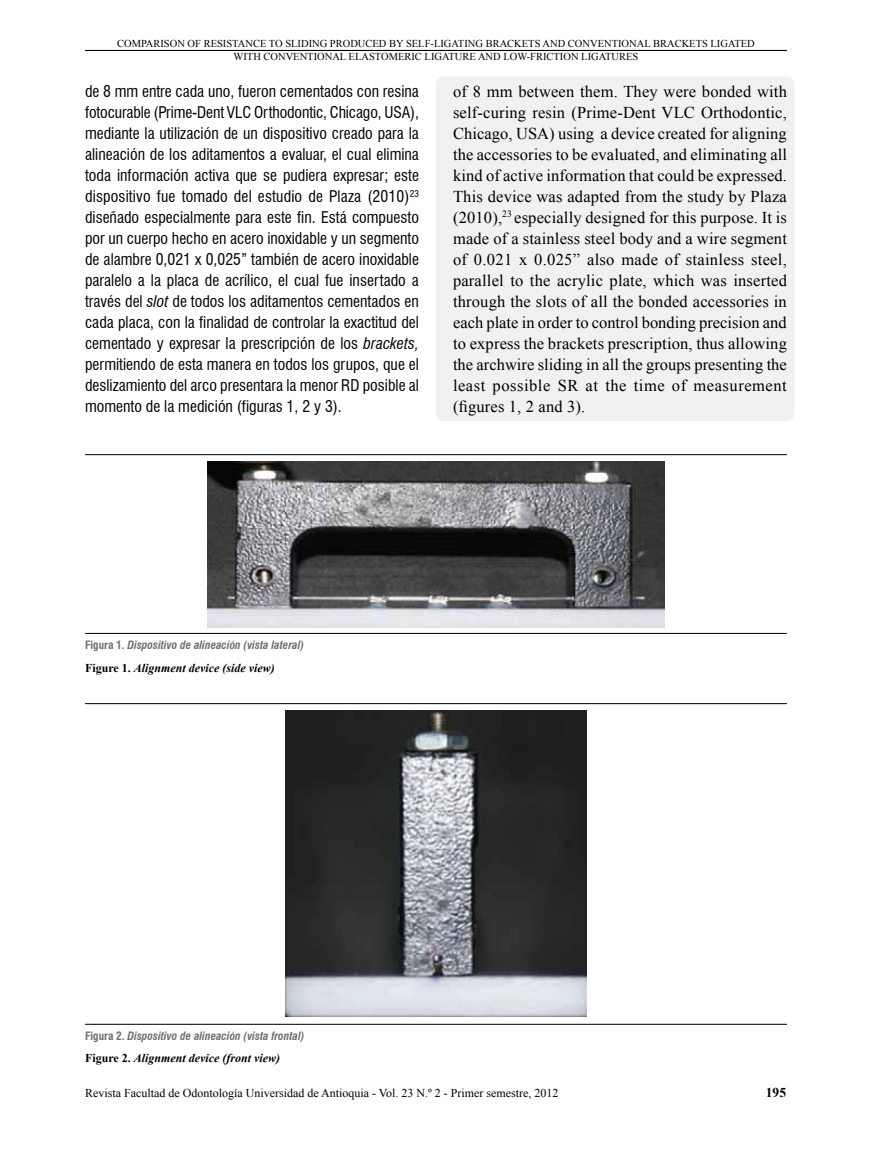
<style>
.page{position:relative;width:872px;height:1149px;background:#fff}
.page>*{position:absolute;margin:0;border:0;box-sizing:border-box;transform-origin:0 0}
.t1{font:16.5px/21px "Times New Roman";letter-spacing:.03em;color:#000;text-align:justify}
.t2{font:condensed 15.75px/21px "Swiss 721 BT";color:#000;text-align:justify}
.t3{font:700 13.5px "Times New Roman";color:#000}
.t4{font:12px "Times New Roman";color:#000}
.t5{font:italic 700 12px "Times New Roman";color:#000}
.t6{font:italic 700 condensed 11.25px "Swiss 721 BT";color:#6d6e71}
.t7{font:10.5px/12.6px "Times New Roman";color:#000;text-align:center}
.s1{font-style:italic}
.s2{font-style:normal}
</style>
<div class="page">
<hr style="left:85px;top:50px;width:702px;height:1px;background:#000">
<div style="left:436px;top:77px;width:358px;height:344px;background:#f1f1f2;border-radius:9px"></div>
<hr style="left:85px;top:454px;width:702px;height:1px;background:#000">
<hr style="left:85px;top:633px;width:702px;height:1px;background:#000">
<hr style="left:85px;top:703px;width:702px;height:1px;background:#000">
<hr style="left:85px;top:1023px;width:702px;height:1px;background:#000">
<img style="left:208px;top:461px;width:456px;height:166px">
<img style="left:286px;top:710px;width:300px;height:305px">
<p class="t7" style="left:117px;top:37px;width:639px">COMPARISON OF RESISTANCE TO SLIDING PRODUCED BY SELF-LIGATING BRACKETS AND CONVENTIONAL BRACKETS LIGATED<br>WITH CONVENTIONAL ELASTOMERIC LIGATURE AND LOW-FRICTION LIGATURES</p>
<p class="t2" style="left:85px;top:81px;width:335px">de 8 mm entre cada uno, fueron cementados con resina fotocurable (Prime-Dent VLC Orthodontic, Chicago, USA), mediante la utilización de un dispositivo creado para la alineación de los aditamentos a evaluar, el cual elimina toda información activa que se pudiera expresar; este dispositivo fue tomado del estudio de Plaza (2010)<sup>23 </sup>diseñado especialmente para este fin. Está compuesto por un cuerpo hecho en acero inoxidable y un segmento de alambre 0,021 x 0,025” también de acero inoxidable paralelo a la placa de acrílico, el cual fue insertado a través del <span class="s1">slot</span> de todos los aditamentos cementados en cada placa, con la finalidad de controlar la exactitud del cementado y expresar la prescripción de los <span class="s1">brackets, </span>permitiendo de esta manera en todos los grupos, que el deslizamiento del arco presentara la menor RD posible al momento de la medición (figuras 1, 2 y 3).</p>
<p class="t1" style="left:453px;top:80px;width:335px">of 8 mm between them. They were bonded with self-curing resin (Prime-Dent VLC Orthodontic, Chicago, USA) using a device created for aligning the accessories to be evaluated, and eliminating all kind of active information that could be expressed.<br>This device was adapted from the study by Plaza (2010),<sup>23</sup> especially designed for this purpose. It is made of a stainless steel body and a wire segment of 0.021 x 0.025” also made of stainless steel, parallel to the acrylic plate, which was inserted through the slots of all the bonded accessories in each plate in order to control bonding precision and to express the brackets prescription, thus allowing the archwire sliding in all the groups presenting the least possible SR at the time of measurement (figures 1, 2 and 3).</p>
<p class="t6" style="left:85px;top:638px;width:221px"><span class="s2">Figura 1.</span> Dispositivo de alineación (vista lateral)</p>
<p class="t5" style="left:85px;top:659px;width:191px"><span class="s2">Figure 1.</span> Alignment device (side view)</p>
<p class="t6" style="left:85px;top:1028px;width:221px"><span class="s2">Figura 2.</span> Dispositivo de alineación (vista frontal)</p>
<p class="t5" style="left:85px;top:1049px;width:197px"><span class="s2">Figure 2.</span> Alignment device (front view)</p>
<p class="t4" style="left:85px;top:1084px;width:475px">Revista Facultad de Odontología Universidad de Antioquia - Vol. 23 N.º 2 - Primer semestre, 2012</p>
<p class="t3" style="left:766px;top:1082px;width:22px">195</p>
</div>
